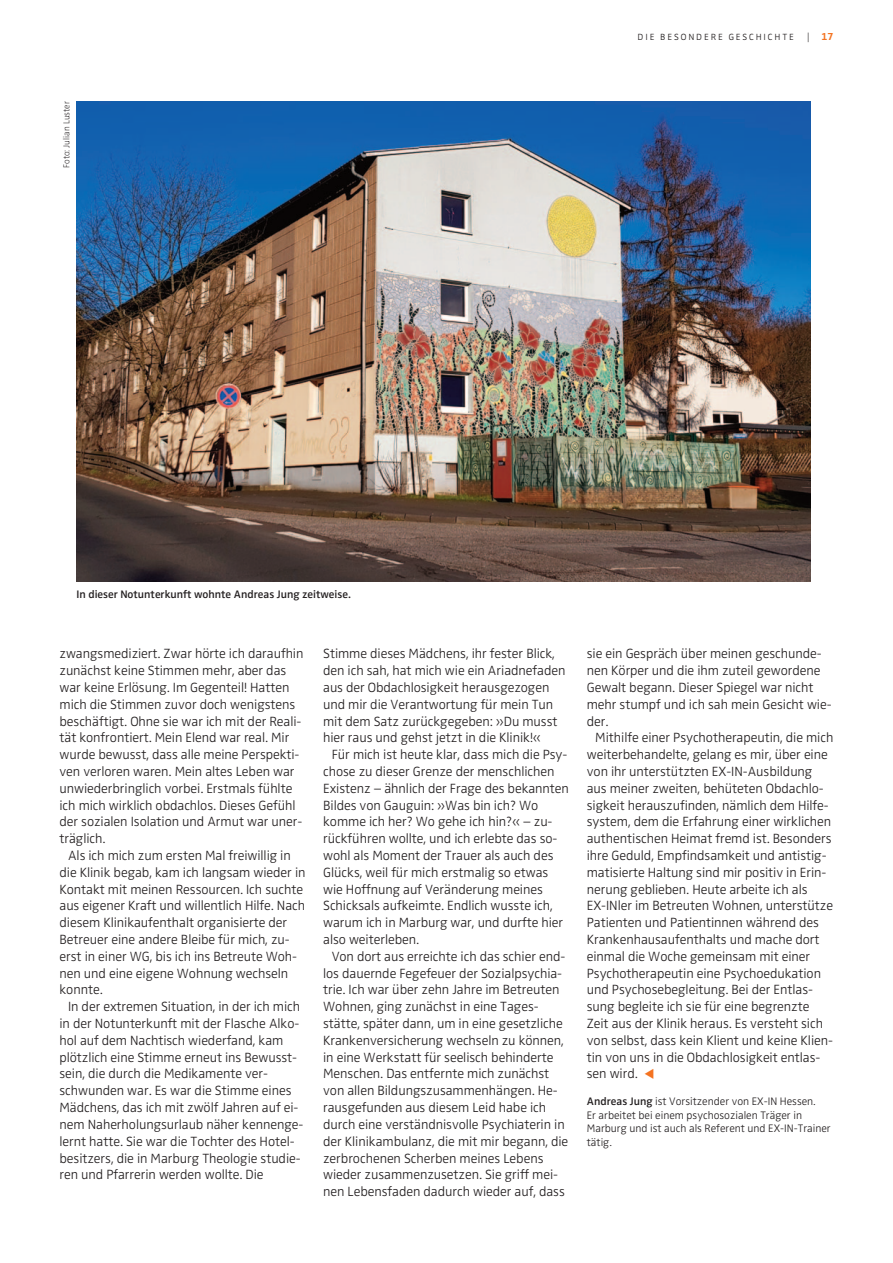
<style>
.page{position:relative;width:893px;height:1263px;background:#fff}
.page>*{position:absolute;margin:0;border:0;box-sizing:border-box;transform-origin:0 0}
.t1{font:13.8px/16.8px "Zwo w 2";letter-spacing:-.005em;color:#231f20}
.t2{font:12px "Zwo w 1 SC";letter-spacing:.1em;color:#231f20}
.t3{font:11.25px/13.5px "Zwo w 2";color:#231f20}
.t4{font:11.25px "Zwo w 5";color:#231f20}
.t5{font:9px "Zwo w 1";color:#231f20}
.s1{font-family:"Zwo w 1";font-size:10.5px}
.s2{font-family:"Zwo w 6";font-size:10.5px;color:#f47321}
.s3{font-family:"Zwo w 6 SC Exp";color:#f47321}
.s4{font-family:"Zwo w 5"}
</style>
<div class="page">
<img style="left:77px;top:101px;width:733px;height:480px">
<p class="t5" style="left:63px;top:168px;width:68px;rotate:-90deg">Foto: Julian Luster</p>
<p class="t2" style="left:637px;top:29px;width:198px">die besondere geschichte <span class="s1">|</span> <span class="s2">17</span></p>
<p class="t4" style="left:77px;top:590px;width:276px">In dieser Notunterkunft wohnte Andreas Jung zeitweise.</p>
<p class="t1" style="left:60px;top:647px;width:245px">zwangsmediziert. Zwar hörte ich daraufhin zunächst keine Stimmen mehr, aber das war keine Erlösung. Im Gegenteil! Hatten mich die Stimmen zuvor doch wenigstens beschäftigt. Ohne sie war ich mit der Reali&shy;tät konfrontiert. Mein Elend war real. Mir wurde bewusst, dass alle meine Perspekti&shy;ven verloren waren. Mein altes Leben war unwiederbringlich vorbei. Erstmals fühlte ich mich wirklich obdachlos. Dieses Gefühl der sozialen Isolation und Armut war uner&shy;träglich.</p>
<p class="t1" style="left:60px;top:848px;width:247px;text-indent:9px">Als ich mich zum ersten Mal freiwillig in die Klinik begab, kam ich langsam wieder in Kontakt mit meinen Ressourcen. Ich suchte aus eigener Kraft und willentlich Hilfe. Nach diesem Klinikaufenthalt organisierte der Betreuer eine andere Bleibe für mich, zu&shy;erst in einer WG, bis ich ins Betreute Woh&shy;nen und eine eigene Wohnung wechseln konnte.</p>
<p class="t1" style="left:60px;top:999px;width:245px;text-indent:9px">In der extremen Situation, in der ich mich in der Notunterkunft mit der Flasche Alko&shy;hol auf dem Nachtisch wiederfand, kam plötzlich eine Stimme erneut ins Bewusst&shy;sein, die durch die Medikamente ver&shy;schwunden war. Es war die Stimme eines Mädchens, das ich mit zwölf Jahren auf ei&shy;nem Naherholungsurlaub näher kennenge&shy;lernt hatte. Sie war die Tochter des Hotel&shy;besitzers, die in Marburg Theologie studie&shy;ren und Pfarrerin werden wollte. Die</p>
<p class="t1" style="left:323px;top:647px;width:244px">Stimme dieses Mädchens, ihr fester Blick, den ich sah, hat mich wie ein Ariadnefaden aus der Obdachlosigkeit herausgezogen und mir die Verantwortung für mein Tun mit dem Satz zurückgegeben: »Du musst hier raus und gehst jetzt in die Klinik!«</p>
<p class="t1" style="left:323px;top:747px;width:247px;text-indent:9px">Für mich ist heute klar, dass mich die Psy&shy;chose zu dieser Grenze der menschlichen Existenz – ähnlich der Frage des bekannten Bildes von Gauguin: »Was bin ich? Wo komme ich her? Wo gehe ich hin?« – zu&shy;rückführen wollte, und ich erlebte das so&shy;wohl als Moment der Trauer als auch des Glücks, weil für mich erstmalig so etwas wie Hoffnung auf Veränderung meines Schicksals aufkeimte. Endlich wusste ich, warum ich in Marburg war, und durfte hier also weiterleben.</p>
<p class="t1" style="left:323px;top:949px;width:247px;text-indent:9px">Von dort aus erreichte ich das schier end&shy;los dauernde Fegefeuer der Sozialpsychia&shy;trie. Ich war über zehn Jahre im Betreuten Wohnen, ging zunächst in eine Tages&shy;stätte, später dann, um in eine gesetzliche Krankenversicherung wechseln zu können, in eine Werkstatt für seelisch behinderte Menschen. Das entfernte mich zunächst von allen Bildungszusammenhängen. He&shy;rausgefunden aus diesem Leid habe ich durch eine verständnisvolle Psychiaterin in der Klinikambulanz, die mit mir begann, die zerbrochenen Scherben meines Lebens wieder zusammenzusetzen. Sie griff mei&shy;nen Lebensfaden dadurch wieder auf, dass</p>
<p class="t1" style="left:587px;top:647px;width:246px">sie ein Gespräch über meinen geschunde&shy;nen Körper und die ihm zuteil gewordene<br>Gewalt begann. Dieser Spiegel war nicht mehr stumpf und ich sah mein Gesicht wie&shy;der.</p>
<p class="t1" style="left:587px;top:731px;width:248px;text-indent:9px">Mithilfe einer Psychotherapeutin, die mich weiterbehandelte, gelang es mir, über eine von ihr unterstützten EX-IN-Ausbildung aus meiner zweiten, behüteten Obdachlo&shy;sigkeit herauszufinden, nämlich dem Hilfe&shy;system, dem die Erfahrung einer wirklichen authentischen Heimat fremd ist. Besonders ihre Geduld, Empfindsamkeit und antistig&shy;matisierte Haltung sind mir positiv in Erin&shy;nerung geblieben. Heute arbeite ich als EX-INler im Betreuten Wohnen, unterstütze Patienten und Patientinnen während des Krankenhausaufenthalts und mache dort einmal die Woche gemeinsam mit einer Psychotherapeutin eine Psychoedukation und Psychosebegleitung. Bei der Entlas&shy;sung begleite ich sie für eine begrenzte Zeit aus der Klinik heraus. Es versteht sich von selbst, dass kein Klient und keine Klien&shy;tin von uns in die Obdachlosigkeit entlas&shy;sen wird. <span class="s3">o</span></p>
<p class="t3" style="left:587px;top:1096px;width:245px"><span class="s4">Andreas Jung</span> ist Vorsitzender von EX-IN Hessen.<br>Er arbeitet bei einem psychosozialen Träger in Marburg und ist auch als Referent und EX-IN-Trainer tätig.</p>
</div>
